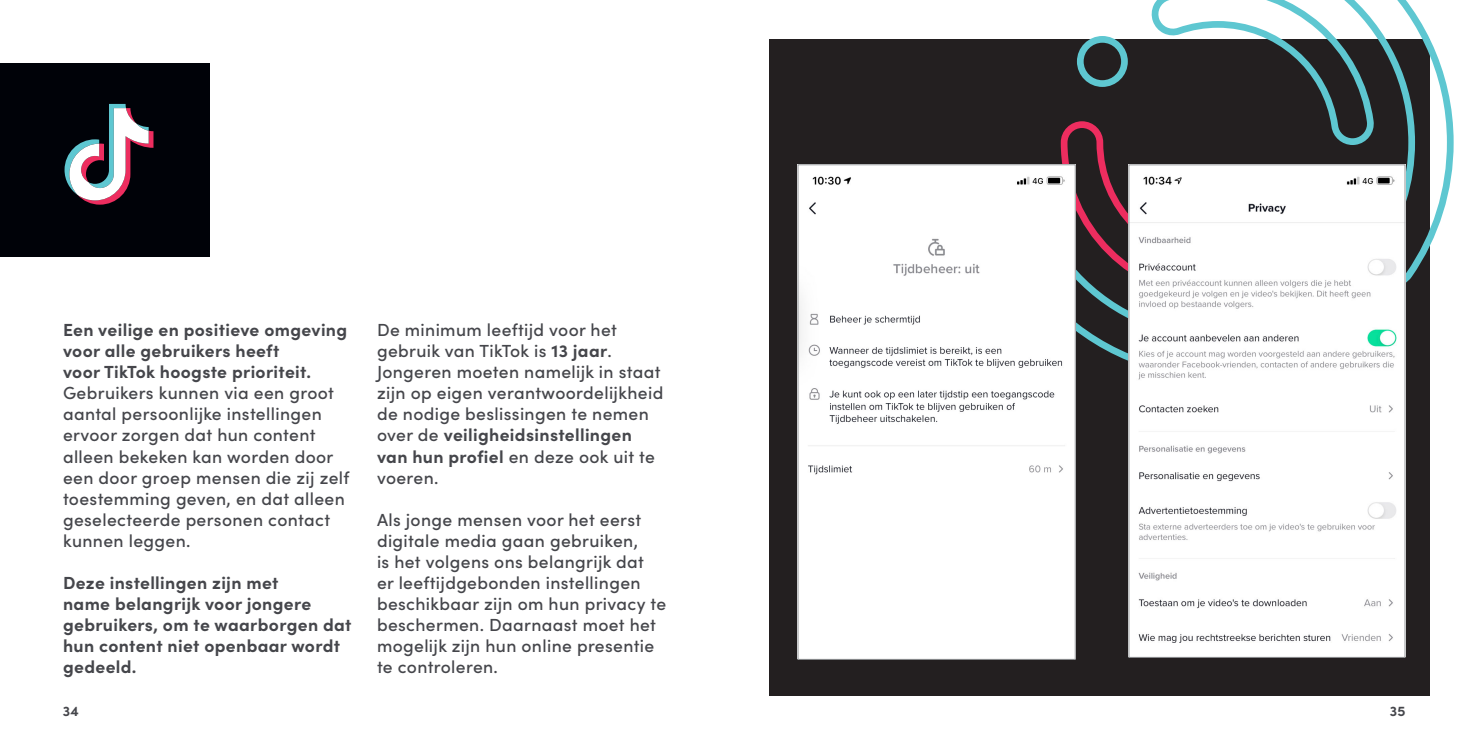
<style>
.page{position:relative;width:1469px;height:735px;background:#fff}
.page>*{position:absolute;margin:0;border:0;box-sizing:border-box;transform-origin:0 0}
.t1{font:500 17.5px/21px "Sofia Pro";letter-spacing:.02em;color:#45464b}
.t2{font:700 17.5px/21px "Sofia Pro";letter-spacing:.02em;color:#45464b}
.t3{font:700 14px "Sofia Pro";color:#45464b}
.s1{font-weight:700}
</style>
<div class="page">
<div style="left:769px;top:39px;width:660px;height:655px;background:#231f20"></div>
<svg style="left:1060px;top:0;width:393px;height:378px"></svg>
<div style="left:799px;top:166px;width:274px;height:491px;background:#fff"></div>
<div style="left:797px;top:164px;width:278px;height:495px;border:1px solid #939598"></div>
<img style="left:1130px;top:166px;width:273px;height:489px">
<div style="left:1128px;top:164px;width:277px;height:493px;border:1px solid #939598"></div>
<div style="left:0;top:63px;width:210px;height:193px;background:#000208"></div>
<svg style="left:65px;top:104px;width:88px;height:100px"></svg>
<p class="t1" style="left:63px;top:318px;width:288px"><span class="s1">Een veilige en positieve omgeving voor alle gebruikers heeft<br>voor TikTok hoogste prioriteit.<br></span>Gebruikers kunnen via een groot aantal persoonlijke instellingen ervoor zorgen dat hun content alleen bekeken kan worden door een door groep mensen die zij zelf toestemming geven, en dat alleen geselecteerde personen contact kunnen leggen.</p>
<p class="t2" style="left:63px;top:570px;width:290px">Deze instellingen zijn met<br>name belangrijk voor jongere gebruikers, om te waarborgen dat hun content niet openbaar wordt gedeeld.</p>
<p class="t1" style="left:377px;top:318px;width:288px">De minimum leeftijd voor het gebruik van TikTok is <span class="s1">13 jaar</span>.<br>Jongeren moeten namelijk in staat zijn op eigen verantwoordelijkheid de nodige beslissingen te nemen over de <span class="s1">veiligheidsinstellingen van hun profiel</span> en deze ook uit te voeren.</p>
<p class="t1" style="left:377px;top:507px;width:291px">Als jonge mensen voor het eerst digitale media gaan gebruiken,<br>is het volgens ons belangrijk dat<br>er leeftijdgebonden instellingen beschikbaar zijn om hun privacy te beschermen. Daarnaast moet het mogelijk zijn hun online presentie te controleren.</p>
<p class="t3" style="left:63px;top:699px;width:18px">34</p>
<p class="t3" style="left:1389px;top:699px;width:17px">35</p>
</div>
